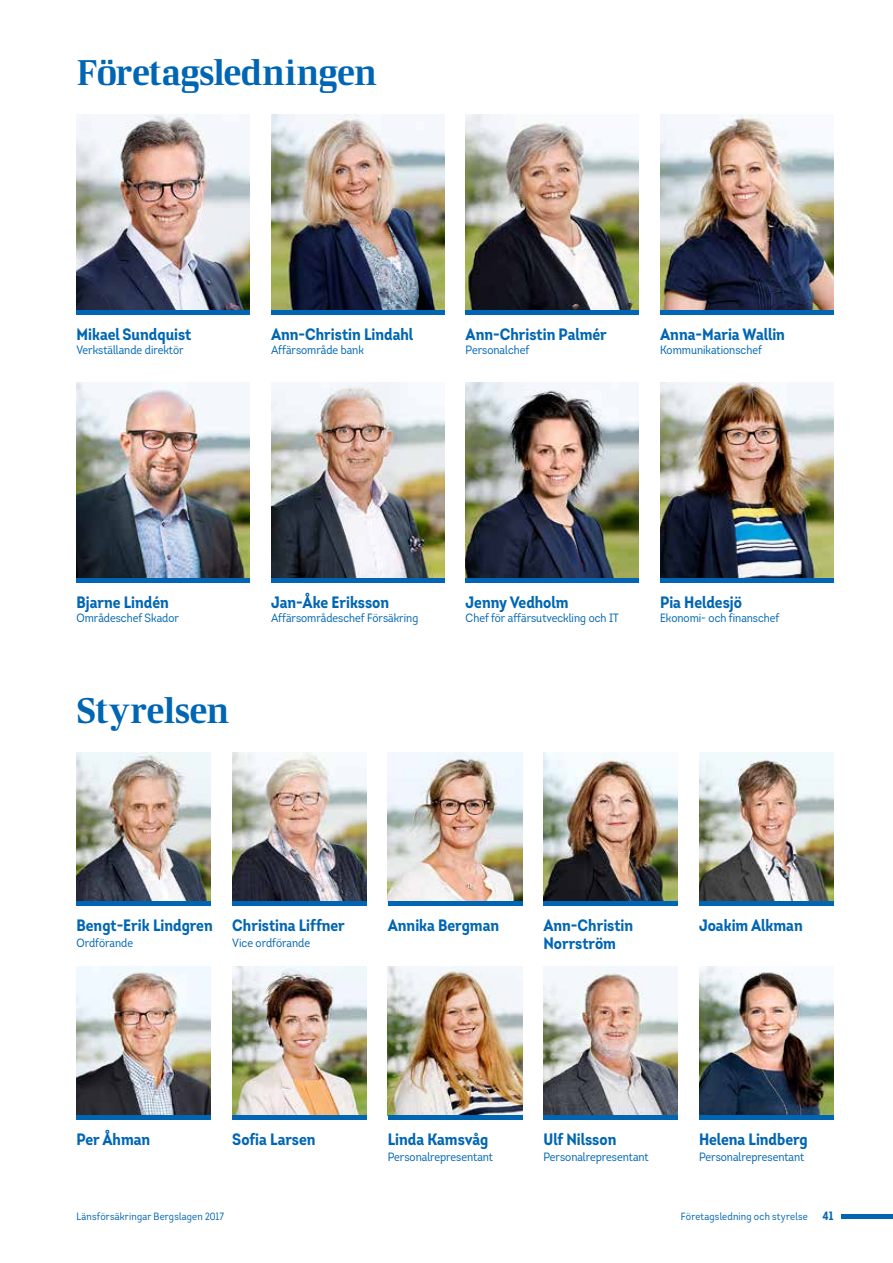
<style>
.page{position:relative;width:893px;height:1263px;background:#fff}
.page>*{position:absolute;margin:0;border:0;box-sizing:border-box;transform-origin:0 0}
.t1{font:36px "LF Rubrik";letter-spacing:-.015em;color:#0066b3}
.t2{font:700 16.5px/18px "Intro Cond";color:#0066b3}
.t3{font:12px "Intro Cond";color:#0066b3}
.t4{font:10.5px "Intro Cond";letter-spacing:.02em;color:#0066b3}
.s1{font-weight:700;font-size:12px}
</style>
<div class="page">
<img style="left:77px;top:753px;width:134px;height:148px">
<img style="left:77px;top:966px;width:134px;height:149px">
<img style="left:232px;top:753px;width:135px;height:148px">
<img style="left:232px;top:966px;width:135px;height:149px">
<img style="left:388px;top:753px;width:134px;height:148px">
<img style="left:388px;top:966px;width:134px;height:149px">
<img style="left:543px;top:753px;width:135px;height:148px">
<img style="left:543px;top:966px;width:135px;height:149px">
<img style="left:699px;top:753px;width:134px;height:148px">
<img style="left:699px;top:966px;width:134px;height:149px">
<div style="left:77px;top:901px;width:134px;height:5px;background:#0066b3"></div>
<hr style="left:77px;top:1115px;width:134px;height:4px;background:#0066b3">
<div style="left:232px;top:901px;width:135px;height:5px;background:#0066b3"></div>
<hr style="left:232px;top:1115px;width:135px;height:4px;background:#0066b3">
<div style="left:388px;top:901px;width:134px;height:5px;background:#0066b3"></div>
<hr style="left:388px;top:1115px;width:134px;height:4px;background:#0066b3">
<div style="left:543px;top:901px;width:135px;height:5px;background:#0066b3"></div>
<hr style="left:543px;top:1115px;width:135px;height:4px;background:#0066b3">
<div style="left:699px;top:901px;width:134px;height:5px;background:#0066b3"></div>
<hr style="left:699px;top:1115px;width:134px;height:4px;background:#0066b3">
<img style="left:77px;top:115px;width:173px;height:195px">
<img style="left:77px;top:383px;width:173px;height:195px">
<img style="left:466px;top:115px;width:173px;height:195px">
<img style="left:466px;top:383px;width:173px;height:195px">
<img style="left:271px;top:115px;width:173px;height:195px">
<img style="left:271px;top:383px;width:173px;height:195px">
<img style="left:660px;top:115px;width:173px;height:195px">
<img style="left:660px;top:383px;width:173px;height:195px">
<div style="left:77px;top:310px;width:173px;height:5px;background:#0066b3"></div>
<div style="left:77px;top:578px;width:173px;height:5px;background:#0066b3"></div>
<div style="left:466px;top:310px;width:173px;height:5px;background:#0066b3"></div>
<div style="left:466px;top:578px;width:173px;height:5px;background:#0066b3"></div>
<div style="left:271px;top:310px;width:173px;height:5px;background:#0066b3"></div>
<div style="left:271px;top:578px;width:173px;height:5px;background:#0066b3"></div>
<div style="left:660px;top:310px;width:173px;height:5px;background:#0066b3"></div>
<div style="left:660px;top:578px;width:173px;height:5px;background:#0066b3"></div>
<hr style="left:842px;top:1214px;width:51px;height:4px;background:#0066b3">
<h1 class="t1" style="left:77px;top:51px;width:302px">Företagsledningen</h1>
<p class="t2" style="left:77px;top:325px;width:116px">Mikael Sundquist</p>
<p class="t3" style="left:77px;top:343px;width:109px">Verkställande direktör</p>
<p class="t2" style="left:271px;top:325px;width:144px">Ann-Christin Lindahl</p>
<p class="t3" style="left:271px;top:343px;width:94px">Affärsområde bank</p>
<p class="t2" style="left:466px;top:325px;width:143px">Ann-Christin Palmér</p>
<p class="t3" style="left:466px;top:343px;width:65px">Personalchef</p>
<p class="t2" style="left:660px;top:325px;width:126px">Anna-Maria Wallin</p>
<p class="t3" style="left:660px;top:343px;width:103px">Kommunikationschef</p>
<p class="t2" style="left:77px;top:593px;width:94px">Bjarne Lindén</p>
<p class="t3" style="left:77px;top:611px;width:104px">Områdeschef Skador</p>
<h1 class="t1" style="left:77px;top:689px;width:154px">Styrelsen</h1>
<p class="t2" style="left:271px;top:593px;width:120px">Jan-Åke Eriksson</p>
<p class="t3" style="left:271px;top:611px;width:149px">Affärsområdeschef Försäkring</p>
<p class="t2" style="left:466px;top:593px;width:104px">Jenny Vedholm</p>
<p class="t3" style="left:466px;top:611px;width:155px">Chef för affärsutveckling och IT</p>
<p class="t2" style="left:660px;top:593px;width:83px">Pia Heldesjö</p>
<p class="t3" style="left:660px;top:611px;width:121px">Ekonomi- och finanschef</p>
<p class="t2" style="left:77px;top:916px;width:138px">Bengt-Erik Lindgren</p>
<p class="t3" style="left:77px;top:936px;width:58px">Ordförande</p>
<p class="t2" style="left:232px;top:916px;width:114px">Christina Liffner</p>
<p class="t3" style="left:232px;top:936px;width:79px">Vice ordförande</p>
<p class="t2" style="left:388px;top:916px;width:113px">Annika Bergman</p>
<p class="t2" style="left:543px;top:916px;width:91px">Ann-Christin<br>Norrström</p>
<p class="t2" style="left:699px;top:916px;width:105px">Joakim Alkman</p>
<p class="t2" style="left:77px;top:1130px;width:75px">Per Åhman</p>
<p class="t2" style="left:232px;top:1130px;width:85px">Sofia Larsen</p>
<p class="t2" style="left:388px;top:1130px;width:102px">Linda Kamsvåg</p>
<p class="t3" style="left:388px;top:1149px;width:107px">Personalrepresentant</p>
<p class="t2" style="left:543px;top:1130px;width:74px">Ulf Nilsson</p>
<p class="t3" style="left:543px;top:1149px;width:107px">Personalrepresentant</p>
<p class="t2" style="left:699px;top:1130px;width:110px">Helena Lindberg</p>
<p class="t3" style="left:699px;top:1149px;width:107px">Personalrepresentant</p>
<p class="t4" style="left:77px;top:1210px;width:149px">Länsförsäkringar Bergslagen 2017</p>
<p class="t4" style="left:681px;top:1210px;width:154px">Företagsledning och styrelse <span class="s1">41</span></p>
</div>
